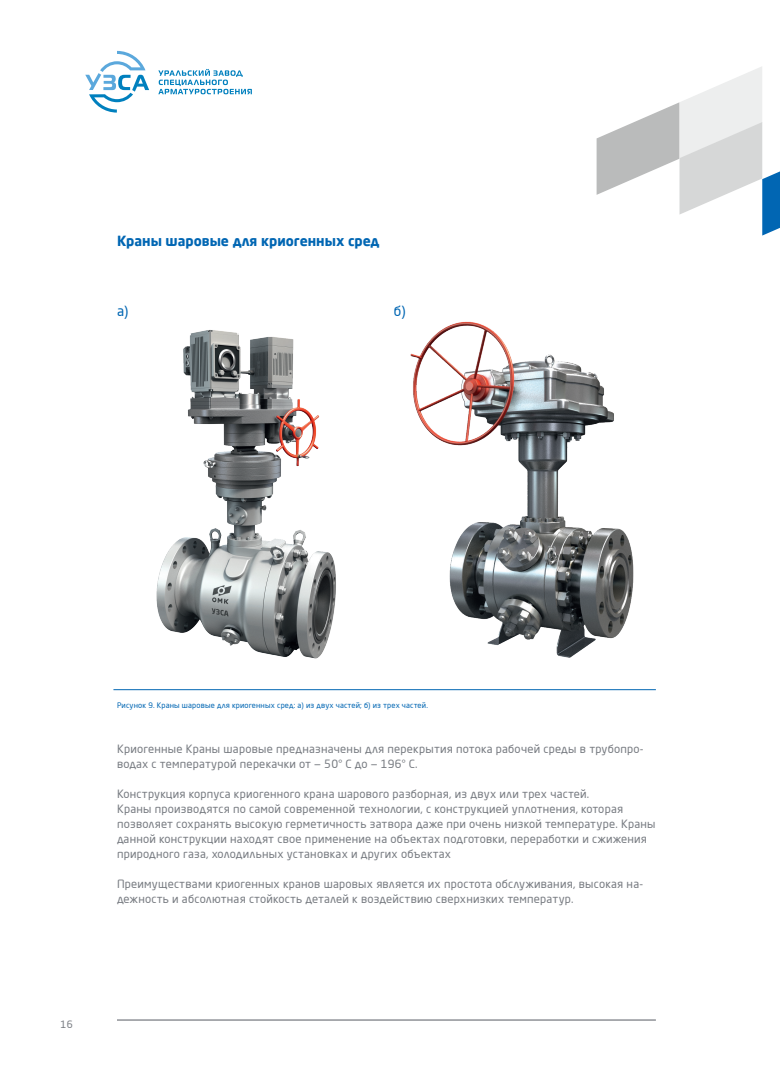
<style>
.page{position:relative;width:780px;height:1088px;background:#fff}
.page>*{position:absolute;margin:0;border:0;box-sizing:border-box;transform-origin:0 0}
.t1{font:700 13.75px "Neo Sans Pro";color:#0166b3}
.t2{font:13.75px "Neo Sans Pro";color:#0166b3}
.t3{font:11.25px/15px "Neo Sans Pro";letter-spacing:.02em;color:#787c82}
.t4{font:10px "Neo Sans Pro";color:#787c82}
.t5{font:7.5px "Neo Sans Pro";letter-spacing:.02em;color:#0166b3}
</style>
<div class="page">
<hr style="left:117px;top:1019px;width:539px;height:1px;background:#787c82">
<hr style="left:113px;top:689px;width:543px;height:1px;background:#0166b3">
<img style="left:156px;top:330px;width:180px;height:329px">
<svg style="left:596px;top:67px;width:184px;height:169px"></svg>
<svg style="left:158px;top:69px;width:94px;height:25px"></svg>
<svg style="left:85px;top:51px;width:64px;height:62px"></svg>
<img style="left:410px;top:321px;width:224px;height:337px">
<p class="t1" style="left:117px;top:232px;width:264px">Краны шаровые для криогенных сред</p>
<p class="t2" style="left:117px;top:302px;width:13px">а)</p>
<p class="t2" style="left:394px;top:302px;width:13px">б)</p>
<p class="t5" style="left:117px;top:700px;width:312px">Рисунок 9. Краны шаровые для криогенных сред: а) из двух частей; б) из трех частей.</p>
<p class="t3" style="left:117px;top:741px;width:528px">Криогенные Краны шаровые предназначены для перекрытия потока рабочей среды в трубопро&shy;водах с температурой перекачки от 50° С до 196° С.</p>
<p class="t3" style="left:117px;top:786px;width:540px">Конструкция корпуса криогенного крана шарового разборная, из двух или трех частей.<br>Краны производятся по самой современной технологии, с конструкцией уплотнения, которая позволяет сохранять высокую герметичность затвора даже при очень низкой температуре. Краны данной конструкции находят свое применение на объектах подготовки, переработки и сжижения природного газа, холодильных установках и других объектах</p>
<p class="t3" style="left:117px;top:876px;width:527px">Преимуществами криогенных кранов шаровых является их простота обслуживания, высокая на&shy;дежность и абсолютная стойкость деталей к воздействию сверхнизких температур.</p>
<p class="t4" style="left:60px;top:1018px;width:14px">16</p>
</div>
